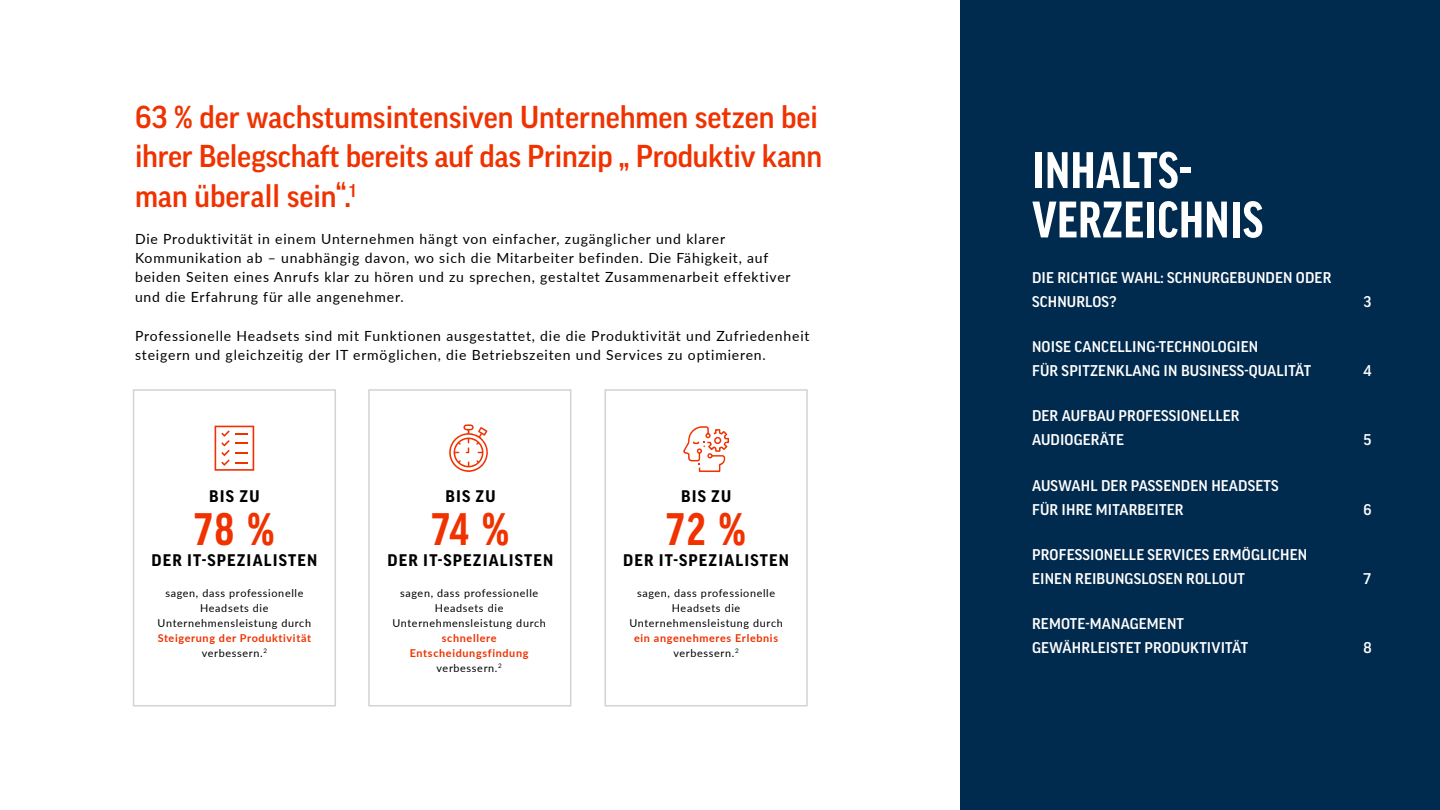
<style>
.page{position:relative;width:1440px;height:810px;background:#fff}
.page>*{position:absolute;margin:0;border:0;box-sizing:border-box;transform-origin:0 0}
.t1{font:700 condensed 54.9px/49.4px "Good Headline Pro";letter-spacing:.01em;color:#fff}
.t2{font:700 condensed 48.68px "Good Headline Pro";color:#ef3200}
.t3{font:500 30.53px/39.5px "Good Pro";color:#ef3200}
.t4{font:700 16.2px "Good Pro";letter-spacing:.07em;color:#000}
.t5{font:500 15px/24px "Good Pro";letter-spacing:.01em;color:#fff}
.t6{font:13.95px/19.4px "Lato";letter-spacing:.06em;color:#000}
.t7{font:10.8px/15px "Lato";letter-spacing:.06em;color:#000;text-align:center}
.t8{font:700 10.8px/15px "Lato";letter-spacing:.06em;color:#ef3200;text-align:center}
.s1{font-weight:400;color:#000}
</style>
<div class="page">
<div style="left:961px;top:0;width:479px;height:810px;background:#002a4e"></div>
<div style="left:133px;top:389px;width:203px;height:317px;border:2px solid #d1d3d4"></div>
<div style="left:368px;top:389px;width:203px;height:317px;border:2px solid #d1d3d4"></div>
<div style="left:605px;top:389px;width:203px;height:317px;border:2px solid #d1d3d4"></div>
<svg style="left:215px;top:426px;width:39px;height:45px"></svg>
<svg style="left:449px;top:424px;width:39px;height:48px"></svg>
<svg style="left:683px;top:426px;width:46px;height:46px"></svg>
<h3 class="t3" style="left:135px;top:97px;width:688px">63 % der wachstumsintensiven Unternehmen setzen bei ihrer Belegschaft bereits auf das Prinzip „ Produktiv kann man überall sein“.<sup>1</sup></h3>
<p class="t6" style="left:135px;top:228px;width:657px">Die Produktivität in einem Unternehmen hängt von einfacher, zugänglicher und klarer Kommunikation ab – unabhängig davon, wo sich die Mitarbeiter befinden. Die Fähigkeit, auf beiden Seiten eines Anrufs klar zu hören und zu sprechen, gestaltet Zusammenarbeit effektiver und die Erfahrung für alle angenehmer.</p>
<p class="t6" style="left:135px;top:325px;width:676px">Professionelle Headsets sind mit Funktionen ausgestattet, die die Produktivität und Zufriedenheit steigern und gleichzeitig der IT ermöglichen, die Betriebszeiten und Services zu optimieren.</p>
<p class="t4" style="left:209px;top:487px;width:52px">BIS ZU</p>
<h2 class="t2" style="left:194px;top:506px;width:81px">78 %</h2>
<p class="t4" style="left:152px;top:551px;width:167px">DER IT-SPEZIALISTEN</p>
<p class="t7" style="left:158px;top:585px;width:155px">sagen, dass professionelle<br>Headsets die<br>Unternehmensleistung durch</p>
<p class="t8" style="left:158px;top:630px;width:155px">Steigerung der Produktivität <span class="s1">verbessern.</span><sup>2</sup></p>
<p class="t4" style="left:445px;top:487px;width:52px">BIS ZU</p>
<h2 class="t2" style="left:432px;top:506px;width:79px">74 %</h2>
<p class="t4" style="left:388px;top:551px;width:167px">DER IT-SPEZIALISTEN</p>
<p class="t7" style="left:392px;top:585px;width:155px">sagen, dass professionelle<br>Headsets die<br>Unternehmensleistung durch</p>
<p class="t8" style="left:410px;top:630px;width:120px">schnellere<br>Entscheidungsfindung <span class="s1">verbessern.</span><sup>2</sup></p>
<p class="t4" style="left:681px;top:487px;width:52px">BIS ZU</p>
<h2 class="t2" style="left:666px;top:506px;width:81px">72 %</h2>
<p class="t4" style="left:623px;top:551px;width:167px">DER IT-SPEZIALISTEN</p>
<p class="t7" style="left:629px;top:585px;width:155px">sagen, dass professionelle<br>Headsets die<br>Unternehmensleistung durch</p>
<p class="t8" style="left:634px;top:630px;width:145px">ein angenehmeres Erlebnis <span class="s1">verbessern.</span><sup>2</sup></p>
<h1 class="t1" style="left:1032px;top:147px;width:232px">INHALTS-<br>VERZEICHNIS</h1>
<p class="t5" style="left:1032px;top:265px;width:301px">DIE RICHTIGE WAHL: SCHNURGEBUNDEN ODER<br>SCHNURLOS?</p>
<p class="t5" style="left:1032px;top:335px;width:281px">NOISE CANCELLING-TECHNOLOGIEN<br>FÜR SPITZENKLANG IN BUSINESS-QUALITÄT</p>
<p class="t5" style="left:1032px;top:404px;width:209px">DER AUFBAU PROFESSIONELLER<br>AUDIOGERÄTE</p>
<p class="t5" style="left:1032px;top:473px;width:248px">AUSWAHL DER PASSENDEN HEADSETS<br>FÜR IHRE MITARBEITER</p>
<p class="t5" style="left:1032px;top:543px;width:277px">PROFESSIONELLE SERVICES ERMÖGLICHEN<br>EINEN REIBUNGSLOSEN ROLLOUT</p>
<p class="t5" style="left:1032px;top:612px;width:218px">REMOTE-MANAGEMENT<br>GEWÄHRLEISTET PRODUKTIVITÄT</p>
<p class="t5" style="left:1363px;top:289px;width:9px">3</p>
<p class="t5" style="left:1363px;top:359px;width:10px">4</p>
<p class="t5" style="left:1363px;top:428px;width:9px">5</p>
<p class="t5" style="left:1363px;top:497px;width:10px">6</p>
<p class="t5" style="left:1363px;top:567px;width:9px">7</p>
<p class="t5" style="left:1363px;top:636px;width:10px">8</p>
</div>
